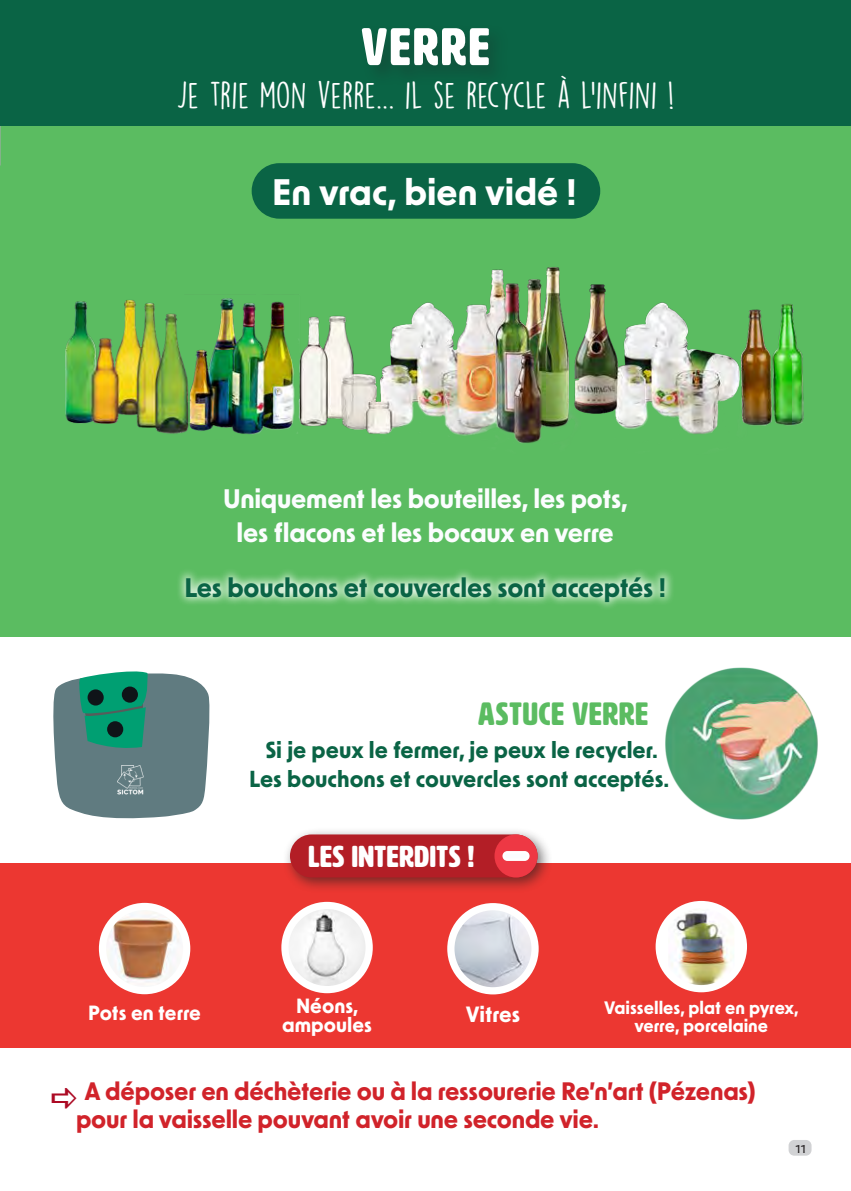
<style>
.page{position:relative;width:851px;height:1191px;background:#fff}
.page>*{position:absolute;margin:0;border:0;box-sizing:border-box;transform-origin:0 0}
.t1{font:52px "HWT Artz";letter-spacing:.05em;color:#fff}
.t2{font:700 35px "New Order";color:#fff}
.t3{font:34px "DK Lemon Yellow Sun";color:#fff}
.t4{font:31.8px "HWT Artz";letter-spacing:.03em;color:#5bbc61}
.t5{font:29.8px "HWT Artz";letter-spacing:.02em;color:#fff}
.t6{font:700 25.4px/33.6px "New Order";letter-spacing:-.01em;color:#fbfdfe;text-align:center}
.t7{font:700 25.4px "New Order";letter-spacing:-.01em;color:#0a6445}
.t8{font:700 24px/28.8px "New Order";letter-spacing:-.01em;color:#d1232a}
.t9{font:700 22px/29px "New Order";color:#0a6445;text-align:center}
.t10{font:700 21px "New Order";color:#fff}
.t11{font:700 19.6px/18.6px "New Order";color:#fff;text-align:center}
.t12{font:700 17.2px/18.6px "New Order";color:#fff;text-align:center}
.t13{font:16px "Alegreya Sans";color:#231f20}
</style>
<div class="page">
<div style="left:788px;top:1140px;width:23px;height:15px;background:#d1d2d4;border-radius:6px"></div>
<div style="left:0;top:124px;width:850px;height:512px;background:#5bbc61"></div>
<img style="left:665px;top:667px;width:153px;height:153px">
<svg style="left:0;top:126px;width:1px;height:39px"></svg>
<div style="left:0;top:0;width:850px;height:126px;background:#0a6445"></div>
<div style="left:358px;top:24px;width:152px;height:64px;background:#0c5d41"></div>
<div style="left:251px;top:163px;width:349px;height:56px;background:#0a6445;border-radius:28px"></div>
<img style="left:65px;top:267px;width:739px;height:176px">
<div style="left:176px;top:567px;width:499px;height:45px;background:#fff;opacity:.89"></div>
<div style="left:0;top:863px;width:850px;height:184px;background:#ec3731"></div>
<div style="left:283px;top:827px;width:270px;height:65px;background:#231f20;opacity:.6"></div>
<div style="left:290px;top:834px;width:247px;height:43px;background:#b31e26;border-radius:22px"></div>
<div style="left:494px;top:834px;width:43px;height:43px;background:#ee3844;border-radius:50%"></div>
<div style="left:504px;top:852px;width:24px;height:7px;background:#fbfdfe;border-radius:4px"></div>
<div style="left:502px;top:851px;width:27px;height:10px;border:3px solid #fff;border-radius:4px"></div>
<img style="left:102px;top:906px;width:85px;height:84px;border-radius:42px">
<div style="left:99px;top:903px;width:91px;height:91px;border:7px solid #fff;border-radius:50%"></div>
<img style="left:285px;top:905px;width:84px;height:84px;border-radius:42px">
<div style="left:281px;top:902px;width:92px;height:91px;border:7px solid #fff;border-radius:50%"></div>
<img style="left:451px;top:908px;width:81px;height:81px">
<div style="left:447px;top:903px;width:91px;height:91px;border:7px solid #fff;border-radius:50%"></div>
<div style="left:659px;top:904px;width:84px;height:84px;background:#fff;border-radius:50%"></div>
<img style="left:668px;top:904px;width:66px;height:84px">
<div style="left:655px;top:901px;width:91px;height:91px;border:7px solid #fff;border-radius:50%"></div>
<svg style="left:53px;top:671px;width:157px;height:148px;background:#608e8a"></svg>
<img style="left:118px;top:766px;width:29px;height:30px">
<div style="left:88px;top:689px;width:16px;height:16px;background:#0f1418;border-radius:50%"></div>
<div style="left:122px;top:686px;width:16px;height:16px;background:#0f1418;border-radius:50%"></div>
<div style="left:107px;top:721px;width:16px;height:16px;background:#0f1418;border-radius:50%"></div>
<h1 class="t1" style="left:361px;top:20px;width:130px">VERRE</h1>
<h3 class="t3" style="left:176px;top:74px;width:499px">JE TRIE MON VERRE... IL SE RECYCLE À L’INFINI !</h3>
<h2 class="t2" style="left:272px;top:169px;width:306px">En vrac, bien vidé !</h2>
<p class="t6" style="left:223px;top:481px;width:406px">Uniquement les bouteilles, les pots, les flacons et les bocaux en verre</p>
<p class="t7" style="left:184px;top:571px;width:483px">Les bouchons et couvercles sont acceptés !</p>
<h3 class="t4" style="left:478px;top:696px;width:171px">ASTUCE VERRE</h3>
<p class="t9" style="left:249px;top:734px;width:421px">Si je peux le fermer, je peux le recycler.<br>Les bouchons et couvercles sont acceptés.</p>
<p class="t5" style="left:308px;top:841px;width:167px">LES INTERDITS !</p>
<p class="t11" style="left:88px;top:1003px;width:114px">Pots en terre</p>
<p class="t11" style="left:282px;top:996px;width:91px">Néons, ampoules</p>
<p class="t10" style="left:465px;top:1000px;width:56px">Vitres</p>
<p class="t12" style="left:604px;top:997px;width:196px">Vaisselles, plat en pyrex, verre, porcelaine</p>
<p class="t8" style="left:76px;top:1075px;width:681px;text-indent:8px">A déposer en déchèterie ou à la ressourerie Re’n’art (Pézenas) pour la vaisselle pouvant avoir une seconde vie.</p>
<p class="t13" style="left:795px;top:1136px;width:13px">11</p>
</div>
